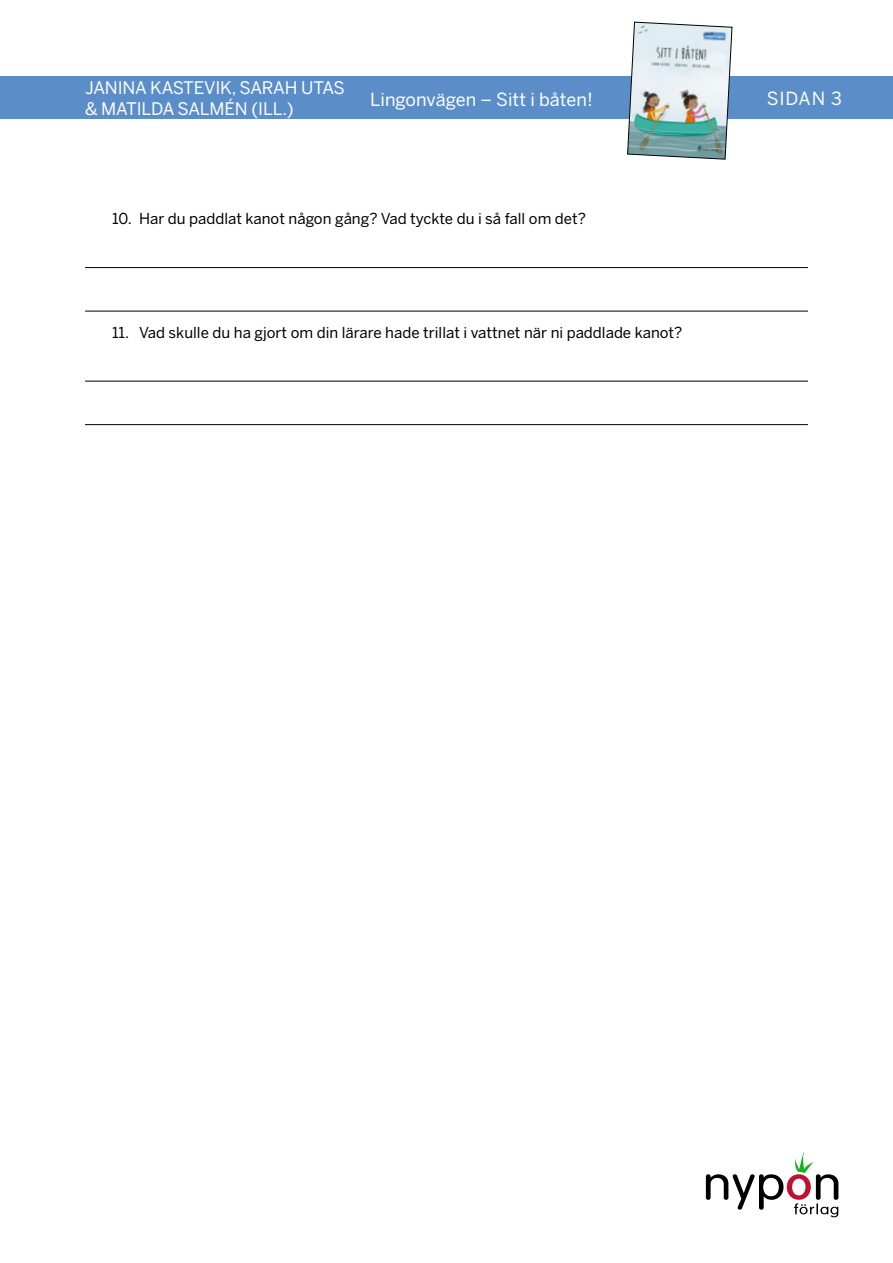
<style>
.page{position:relative;width:893px;height:1263px;background:#fff}
.page>*{position:absolute;margin:0;border:0;box-sizing:border-box;transform-origin:0 0}
.t1{font:18px "Benton Sans";color:#fff}
.t2{font:17.25px/21.6px "Benton Sans";letter-spacing:-.01em;color:#fff}
.t3{font:15px "Benton Sans";color:#000}
</style>
<div class="page">
<div style="left:0;top:77px;width:893px;height:42px;background:#5b8ec9"></div>
<img style="left:627px;top:21px;width:106px;height:139px">
<svg style="left:706px;top:1152px;width:132px;height:65px"></svg>
<hr style="left:85px;top:267px;width:723px;height:1px;background:#000">
<hr style="left:85px;top:311px;width:723px;height:1px;background:#000">
<hr style="left:85px;top:381px;width:723px;height:1px;background:#000">
<hr style="left:85px;top:424px;width:723px;height:1px;background:#000">
<p class="t2" style="left:85px;top:77px;width:261px">JANINA KASTEVIK, SARAH UTAS &amp; MATILDA SALMÉN (ILL.)</p>
<p class="t1" style="left:370px;top:89px;width:224px">Lingonvägen – Sitt i båten!</p>
<p class="t1" style="left:767px;top:88px;width:77px">SIDAN 3</p>
<p class="t3" style="left:112px;top:210px;width:475px">10. Har du paddlat kanot någon gång? Vad tyckte du i så fall om det?</p>
<p class="t3" style="left:112px;top:324px;width:572px">11. Vad skulle du ha gjort om din lärare hade trillat i vattnet när ni paddlade kanot?</p>
</div>
